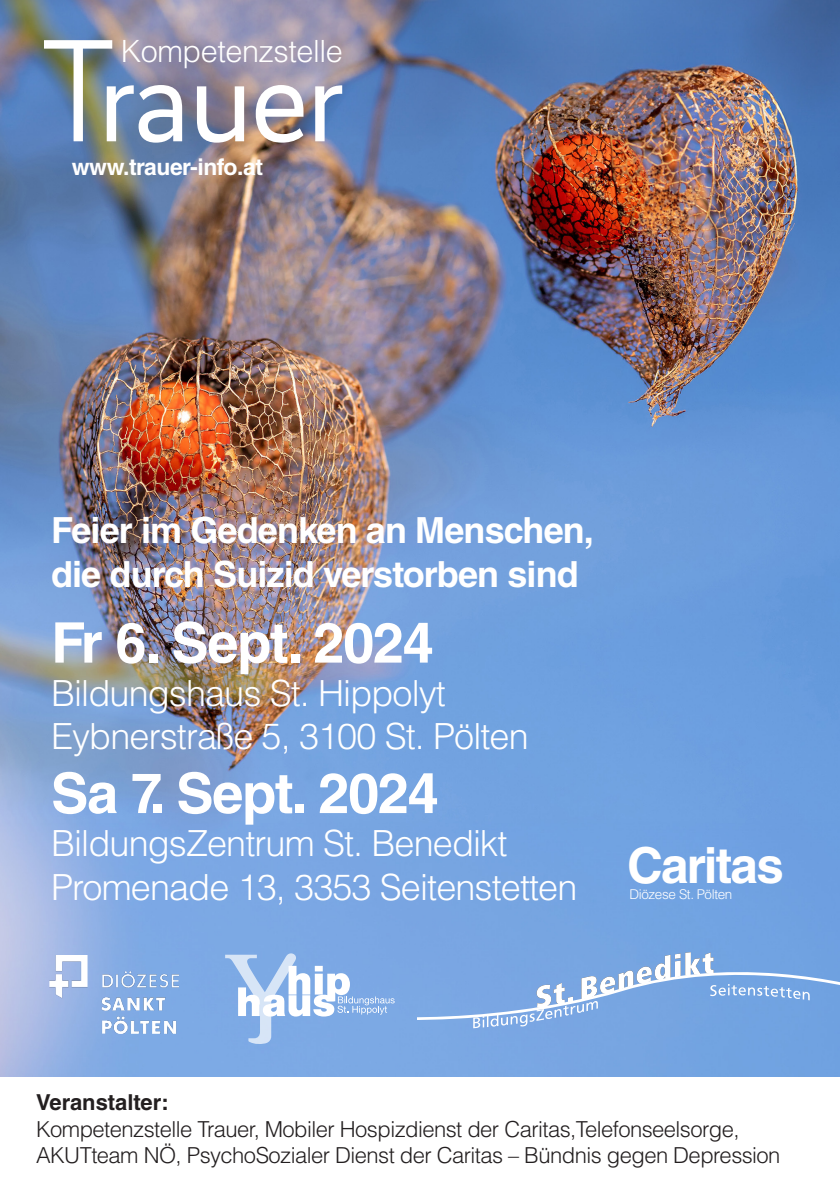
<style>
.page{position:relative;width:840px;height:1191px;background:#fff}
.page>*{position:absolute;margin:0;border:0;box-sizing:border-box;transform-origin:0 0}
.t1{font:700 56px "Helvetica LT Std";letter-spacing:-.025em;color:#fff}
.t2{font:300 36px/43.2px "Helvetica LT Std";letter-spacing:-.025em;color:#fff}
.t3{font:700 36px/43.2px "Helvetica LT Std";letter-spacing:-.025em;color:#fff}
.t4{font:300 30.6px "Helvetica LT Std";letter-spacing:-.015em;color:#fff}
.t5{font:700 22.8px "Helvetica LT Std";letter-spacing:-.02em;color:#fff}
.t6{font:300 22px/26.4px "Helvetica LT Std";letter-spacing:-.025em;color:#231f20}
.t7{font:700 22px "Helvetica LT Std";color:#231f20}
.t8{font:300 13.4px "Helvetica LT Std";letter-spacing:-.025em;color:#fff}
</style>
<div class="page">
<img style="left:0;top:0;width:839px;height:1076px">
<img style="left:44px;top:40px;width:298px;height:103px">
<svg style="left:225px;top:953px;width:169px;height:91px;background:#9cbdea"></svg>
<svg style="left:417px;top:952px;width:422px;height:78px;background:#85aee4"></svg>
<img style="left:49px;top:955px;width:130px;height:79px">
<h3 class="t4" style="left:121px;top:32px;width:223px">Kompetenzstelle</h3>
<p class="t5" style="left:72px;top:153px;width:192px">www.trauer-info.at</p>
<h2 class="t3" style="left:51px;top:508px;width:544px">Feier im Gedenken an Menschen, die durch Suizid verstorben sind</h2>
<h1 class="t1" style="left:51px;top:608px;width:384px">Fr 6. Sept. 2024</h1>
<h2 class="t2" style="left:51px;top:671px;width:479px">Bildungshaus St. Hippolyt<br>Eybnerstraße 5, 3100 St. Pölten</h2>
<h1 class="t1" style="left:51px;top:759px;width:389px">Sa 7. Sept. 2024</h1>
<h2 class="t2" style="left:51px;top:821px;width:733px">BildungsZentrum St. Benedikt<br>Promenade 13, 3353 Seitenstetten <sup>Caritas</sup></h2>
<p class="t8" style="left:629px;top:885px;width:104px">Diözese St. Pölten</p>
<p class="t7" style="left:36px;top:1089px;width:134px">Veranstalter:</p>
<p class="t6" style="left:36px;top:1115px;width:745px">Kompetenzstelle Trauer, Mobiler Hospizdienst der Caritas,Telefonseelsorge,<br>AKUTteam NÖ, PsychoSozialer Dienst der Caritas – Bündnis gegen Depression</p>
</div>
